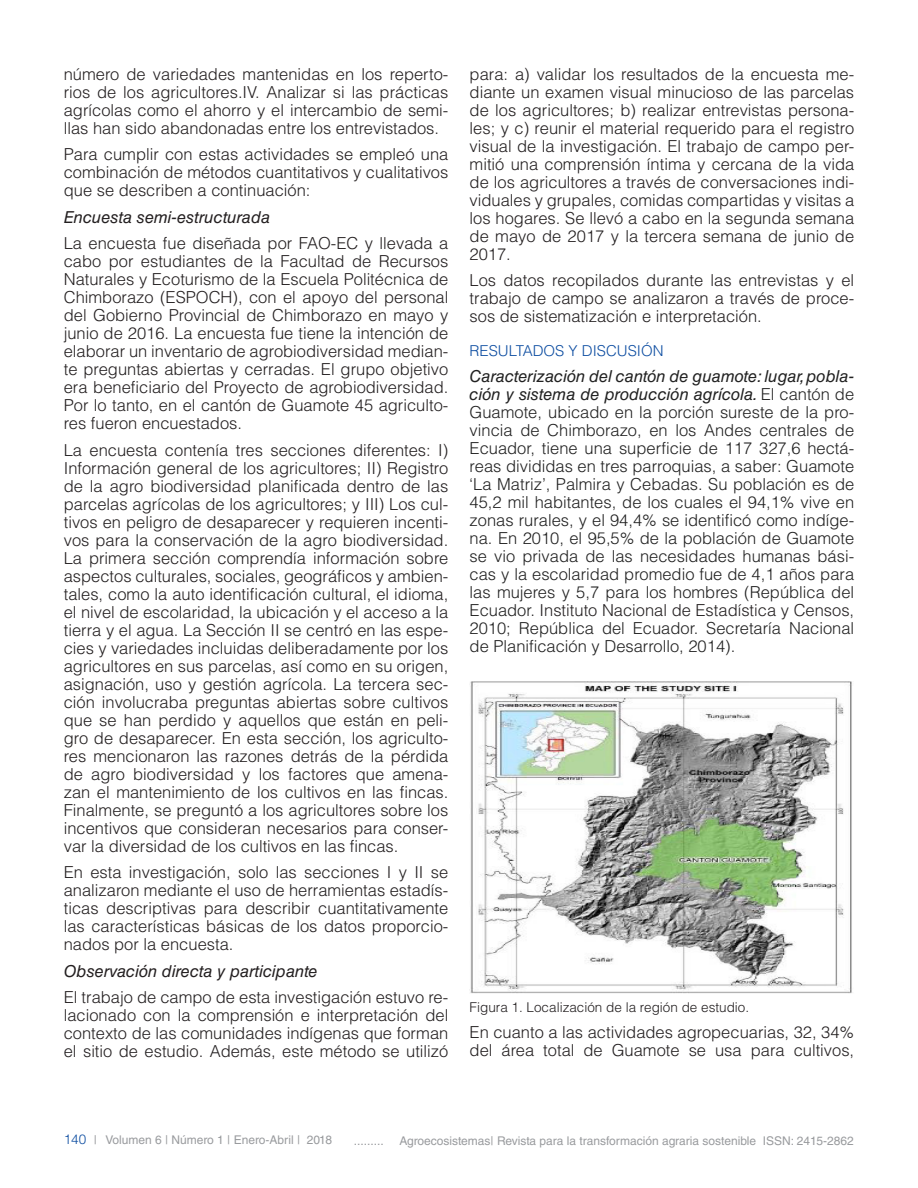
<style>
.page{position:relative;width:918px;height:1188px;background:#fff}
.page>*{position:absolute;margin:0;border:0;box-sizing:border-box;transform-origin:0 0}
.TEXTO{font:300 16.5px/18px "Helvetica LT Std";color:#231f20;text-align:justify}
.TEXTO-2{font:300 16.5px/18px "Helvetica LT Std";color:#212121;text-align:justify}
.TEXTO-3{font:italic 16.5px "Helvetica LT Std";color:#231f20}
.TITULOS_AZUL{font:300 15px "Helvetica LT Std";color:#0d4da1}
.pie_de_foto{font:300 13.5px "Helvetica LT Std";color:#231f20}
.t1{font:12px "Helvetica LT Std";color:#999b9e}
.s1{font-weight:400;font-style:italic}
.s2{color:#231f20}
.s3{font-weight:300;font-size:13.5px;color:#0d4da1}
</style>
<div class="page">
<img style="left:470px;top:682px;width:382px;height:312px">
<p class="TEXTO" style="left:64px;top:65px;width:386px">número de variedades mantenidas en los reperto&shy;rios de los agricultores.IV. Analizar si las prácticas agrícolas como el ahorro y el intercambio de semi&shy;llas han sido abandonadas entre los entrevistados.</p>
<p class="TEXTO" style="left:64px;top:145px;width:386px">Para cumplir con estas actividades se empleó una combinación de métodos cuantitativos y cualitativos que se describen a continuación:</p>
<p class="TEXTO-3" style="left:64px;top:208px;width:208px">Encuesta semi-estructurada</p>
<p class="TEXTO" style="left:64px;top:234px;width:386px">La encuesta fue diseñada por FAO-EC y llevada a cabo por estudiantes de la Facultad de Recursos Naturales y Ecoturismo de la Escuela Politécnica de Chimborazo (ESPOCH), con el apoyo del personal del Gobierno Provincial de Chimborazo en mayo y junio de 2016. La encuesta fue tiene la intención de elaborar un inventario de agrobiodiversidad median&shy;te preguntas abiertas y cerradas. El grupo objetivo era beneficiario del Proyecto de agrobiodiversidad.<br>Por lo tanto, en el cantón de Guamote 45 agriculto&shy;res fueron encuestados.</p>
<p class="TEXTO" style="left:64px;top:441px;width:386px">La encuesta contenía tres secciones diferentes: I)<br>Información general de los agricultores; II) Registro de la agro biodiversidad planificada dentro de las parcelas agrícolas de los agricultores; y III) Los cul&shy;tivos en peligro de desaparecer y requieren incenti&shy;vos para la conservación de la agro biodiversidad.<br>La primera sección comprendía información sobre aspectos culturales, sociales, geográficos y ambien&shy;tales, como la auto identificación cultural, el idioma, el nivel de escolaridad, la ubicación y el acceso a la tierra y el agua. La Sección II se centró en las espe&shy;cies y variedades incluidas deliberadamente por los agricultores en sus parcelas, así como en su origen, asignación, uso y gestión agrícola. La tercera sec&shy;ción involucraba preguntas abiertas sobre cultivos que se han perdido y aquellos que están en peli&shy;gro de desaparecer. En esta sección, los agriculto&shy;res mencionaron las razones detrás de la pérdida de agro biodiversidad y los factores que amena&shy;zan el mantenimiento de los cultivos en las fincas.<br>Finalmente, se preguntó a los agricultores sobre los incentivos que consideran necesarios para conser&shy;var la diversidad de los cultivos en las fincas.</p>
<p class="TEXTO" style="left:64px;top:863px;width:386px">En esta investigación, solo las secciones I y II se analizaron mediante el uso de herramientas estadís&shy;ticas descriptivas para describir cuantitativamente las características básicas de los datos proporcio&shy;nados por la encuesta.</p>
<p class="TEXTO-3" style="left:64px;top:962px;width:256px">Observación directa y participante</p>
<p class="TEXTO" style="left:64px;top:988px;width:386px">El trabajo de campo de esta investigación estuvo re&shy;lacionado con la comprensión e interpretación del contexto de las comunidades indígenas que forman el sitio de estudio. Además, este método se utilizó</p>
<p class="TEXTO" style="left:470px;top:65px;width:386px">para: a) validar los resultados de la encuesta me&shy;diante un examen visual minucioso de las parcelas de los agricultores; b) realizar entrevistas persona&shy;les; y c) reunir el material requerido para el registro visual de la investigación. El trabajo de campo per&shy;mitió una comprensión íntima y cercana de la vida de los agricultores a través de conversaciones indi&shy;viduales y grupales, comidas compartidas y visitas a los hogares. Se llevó a cabo en la segunda semana de mayo de 2017 y la tercera semana de junio de 2017.</p>
<p class="TEXTO" style="left:470px;top:271px;width:386px">Los datos recopilados durante las entrevistas y el trabajo de campo se analizaron a través de proce&shy;sos de sistematización e interpretación.</p>
<p class="TITULOS_AZUL" style="left:470px;top:341px;width:195px">RESULTADOS Y DISCUSIÓN</p>
<p class="TEXTO-2" style="left:470px;top:367px;width:386px"><span class="s1">Caracterización del cantón de guamote: lugar, pobla&shy;ción y sistema de producción agrícola.</span> El cantón de Guamote, ubicado en la porción sureste de la pro&shy;vincia de Chimborazo, en los Andes centrales de Ecuador, tiene una superficie de 117 327,6 hectá&shy;reas divididas en tres parroquias, a saber: Guamote ‘La Matriz’, Palmira y Cebadas. Su población es de 45,2 mil habitantes, de los cuales el 94,1% vive en zonas rurales, y el 94,4% se identificó como indíge&shy;na. En 2010, el 95,5% de la población de Guamote se vio privada de las necesidades humanas bási&shy;cas y la escolaridad promedio fue de 4,1 años para las mujeres y 5,7 para los hombres (República del Ecuador. <span class="s2">Instituto Nacional de Estadística y Censos</span>, 2010; República del Ecuador. Secretaría Nacional de Planificación y Desarrollo, 2014).</p>
<p class="pie_de_foto" style="left:470px;top:999px;width:281px">Figura 1. Localización de la región de estudio.</p>
<p class="TEXTO" style="left:470px;top:1023px;width:386px">En cuanto a las actividades agropecuarias, 32, 34% del área total de Guamote se usa para cultivos,</p>
<p class="t1" style="left:64px;top:1133px;width:270px"><span class="s3">140</span> | Volumen 6 | Número 1 | Enero-Abril | 2018</p>
<p class="t1" style="left:354px;top:1134px;width:32px">.........</p>
<p class="t1" style="left:399px;top:1134px;width:456px">Agroecosistemas| Revista para la transformación agraria sostenible ISSN: 2415-2862</p>
</div>
